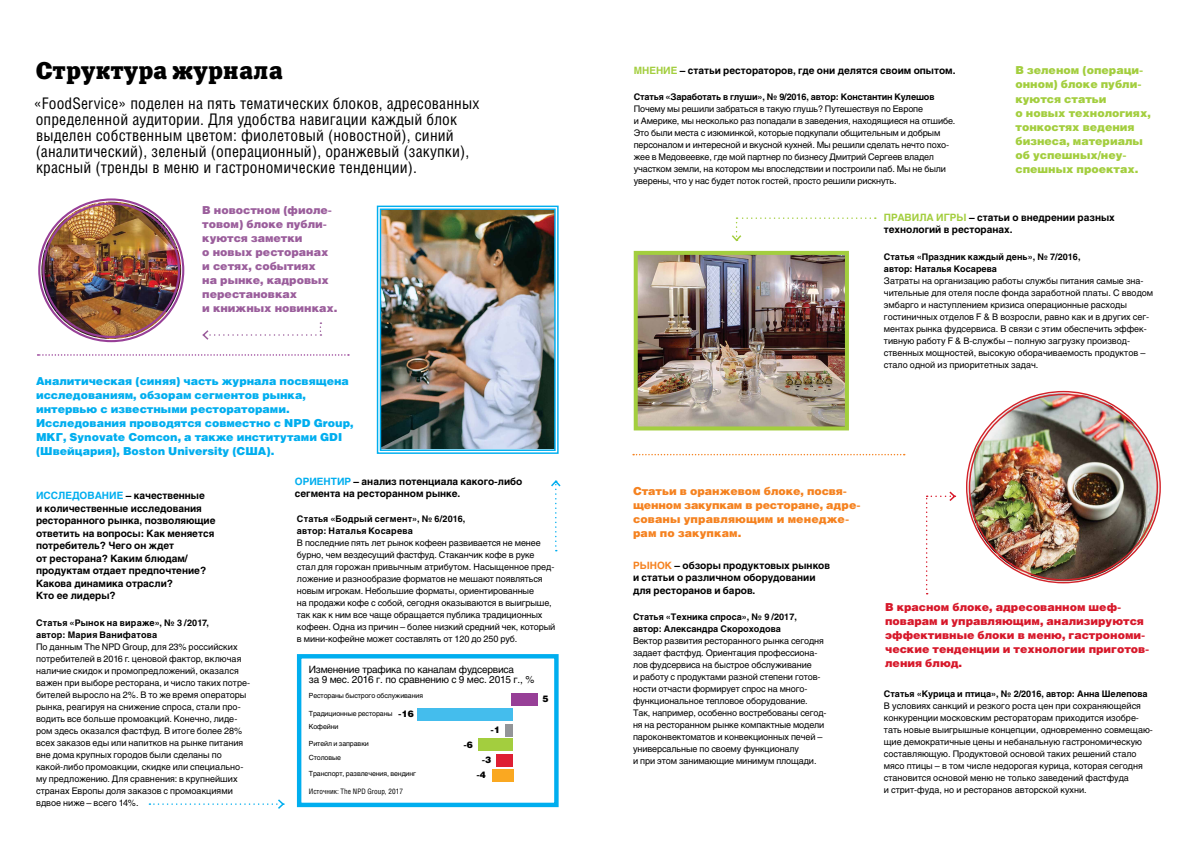
<style>
.page{position:relative;width:1191px;height:842px;background:#fff}
.page>*{position:absolute;margin:0;border:0;box-sizing:border-box;transform-origin:0 0}
.t1{font:24px "Xenia";color:#000}
.t2{font:16px/16px "Helios Cond";letter-spacing:.01em;color:#000}
.t3{font:900 11px/14px "Helios";color:#00aeef}
.t4{font:900 11px/14px "Helios";color:#d7182a}
.t5{font:900 11px/14px "Helios";color:#a3ce3e}
.t6{font:900 11px/14px "Helios";color:#9b5e9c}
.t7{font:900 11px/14px "Helios";color:#f58220}
.t8{font:700 10px/12.5px "Helios";color:#000}
.t9{font:10px/10px "Helios C";letter-spacing:-.02em;color:#000}
.t10{font:700 10px "Helios";color:#00aeef}
.t11{font:700 10px "Helios";color:#f58220}
.t12{font:700 10px "Helios";color:#a3ce3e}
.t13{font:900 9.1px/14.4px "Helios";color:#000;text-align:center}
.t14{font:9px/12px "Helios";letter-spacing:-.005em;color:#000}
.t15{font:700 9px/12px "Helios";color:#000}
.t16{font:700 9px/12px "Helios";letter-spacing:.02em;color:#000}
.t17{font:7.5px "Helios Cond";color:#000}
.t18{font:7px "Helios";letter-spacing:-.015em;color:#000}
.s1{color:#00aeef}
.s2{color:#a3ce3e}
</style>
<div class="page">
<svg style="left:926px;top:491px;width:30px;height:103px"></svg>
<svg style="left:38px;top:354px;width:311px;height:2px"></svg>
<svg style="left:732px;top:217px;width:143px;height:25px"></svg>
<img style="left:638px;top:256px;width:206px;height:169px">
<div style="left:633px;top:251px;width:216px;height:179px;border:4px solid #a3ce3e"></div>
<svg style="left:633px;top:454px;width:271px;height:1px"></svg>
<svg style="left:551px;top:480px;width:10px;height:71px"></svg>
<svg style="left:376px;top:205px;width:183px;height:249px"></svg>
<img style="left:379px;top:208px;width:177px;height:244px">
<img style="left:968px;top:393px;width:190px;height:188px">
<img style="left:41px;top:202px;width:140px;height:137px">
<svg style="left:202px;top:322px;width:119px;height:18px"></svg>
<svg style="left:149px;top:799px;width:136px;height:10px"></svg>
<div style="left:297px;top:654px;width:261px;height:153px;border:4px solid #00aeef"></div>
<div style="left:511px;top:694px;width:27px;height:12px;background:#973f97"></div>
<div style="left:418px;top:709px;width:95px;height:12px;background:#44bded"></div>
<div style="left:505px;top:724px;width:7px;height:12px;background:#939598"></div>
<div style="left:478px;top:738px;width:35px;height:13px;background:#a3ce3e"></div>
<div style="left:496px;top:754px;width:17px;height:12px;background:#de1f33"></div>
<div style="left:492px;top:769px;width:21px;height:13px;background:#faa821"></div>
<h1 class="t1" style="left:36px;top:55px;width:248px">Структура журнала</h1>
<p class="t2" style="left:34px;top:95px;width:447px">«FoodService» поделен на пять тематических блоков, адресованных определенной аудитории. Для удобства навигации каждый блок выделен собственным цветом: фиолетовый (новостной), синий (аналитический), зеленый (операционный), оранжевый (закупки), красный (тренды в меню и гастрономические тенденции).</p>
<p class="t6" style="left:202px;top:202px;width:137px">В новостном (фиоле&shy;товом) блоке публи&shy;куются заметки<br>о новых ресторанах и сетях, событиях<br>на рынке, кадровых перестановках<br>и книжных новинках.</p>
<p class="t3" style="left:36px;top:373px;width:319px">Аналитическая (синяя) часть журнала посвящена исследованиям, обзорам сегментов рынка, интервью с известными рестораторами.<br>Исследования проводятся совместно с NPD Group, МКГ, Synovate Comcon, а также институтами GDI (Швейцария), Boston University (США).</p>
<p class="t10" style="left:36px;top:490px;width:52px">Исследовани</p>
<p class="t8" style="left:36px;top:489px;width:181px;text-indent:81px"><span class="s1">е</span> – качественные<br>и количественные исследования ресторанного рынка, позволяющие ответить на вопросы: Как меняется потребитель? Чего он ждет<br>от ресторана? Каким блюдам/ продуктам отдает предпочтение?<br>Какова динамика отрасли?<br>Кто ее лидеры?</p>
<p class="t16" style="left:36px;top:617px;width:174px">Статья «Рынок на вираже», № 3 /2017, автор: Мария Ванифатова</p>
<p class="t14" style="left:36px;top:641px;width:216px">По данным The NPD Group, для 23% российских потребителей в 2016 г. ценовой фактор, включая наличие скидок и промопредложений, оказался важен при выборе ресторана, и число таких потре&shy;бителей выросло на 2%. В то же время операторы рынка, реагируя на снижение спроса, стали про&shy;водить все больше промоакций. Конечно, лиде&shy;ром здесь оказался фастфуд. В итоге более 28% всех заказов еды или напитков на рынке питания вне дома крупных городов были сделаны по какой-либо промоакции, скидке или специально&shy;му предложению. Для сравнения: в крупнейших странах Европы доля заказов с промоакциями вдвое ниже – всего 14%.</p>
<p class="t8" style="left:295px;top:475px;width:229px;text-indent:59px">– анализ потенциала какого-либо сегмента на ресторанном рынке.</p>
<p class="t10" style="left:295px;top:475px;width:37px">Ориентир</p>
<p class="t16" style="left:297px;top:513px;width:170px">Статья «Бодрый сегмент», № 6/2016, автор: Наталья Косарева</p>
<p class="t14" style="left:297px;top:537px;width:260px">В последние пять лет рынок кофеен развивается не менее бурно, чем вездесущий фастфуд. Стаканчик кофе в руке стал для горожан привычным атрибутом. Насыщенное пред&shy;ложение и разнообразие форматов не мешают появляться новым игрокам. Небольшие форматы, ориентированные<br>на продажи кофе с собой, сегодня оказываются в выигрыше, так как к ним все чаще обращается публика традиционных кофеен. Одна из причин – более низкий средний чек, который в мини-кофейне может составлять от 120 до 250 руб.</p>
<p class="t9" style="left:309px;top:664px;width:227px">Изменение трафика по каналам фудсервиса<br>за 9 мес. 2016 г. по сравнению с 9 мес. 2015 г., %</p>
<p class="t18" style="left:309px;top:691px;width:116px">Рестораны быстрого обслуживания</p>
<p class="t13" style="left:398px;top:706px;width:17px">-16</p>
<p class="t18" style="left:309px;top:709px;width:85px">Традиционные рестораны</p>
<p class="t18" style="left:309px;top:722px;width:31px">Кофейни</p>
<p class="t18" style="left:309px;top:740px;width:61px">Ритейл и заправки</p>
<p class="t18" style="left:309px;top:753px;width:34px">Столовые</p>
<p class="t18" style="left:309px;top:769px;width:109px">Транспорт, развлечения, вендинг</p>
<p class="t17" style="left:309px;top:786px;width:96px">Источник: The NPD Group, 2017</p>
<p class="t13" style="left:463px;top:737px;width:11px">-6</p>
<p class="t13" style="left:490px;top:722px;width:11px">-1</p>
<p class="t13" style="left:476px;top:752px;width:16px">-3 -4</p>
<p class="t13" style="left:542px;top:691px;width:8px">5</p>
<p class="t8" style="left:633px;top:64px;width:323px"><span class="s2">Мнени е</span> – статьи рестораторов, где они делятся своим опытом.</p>
<p class="t15" style="left:633px;top:91px;width:302px">Статья «Заработать в глуши», № 9/2016, автор: Константин Кулешов</p>
<p class="t14" style="left:633px;top:103px;width:323px">Почему мы решили забраться в такую глушь? Путешествуя по Европе<br>и Америке, мы несколько раз попадали в заведения, находящиеся на отшибе.<br>Это были места с изюминкой, которые подкупали общительным и добрым персоналом и интересной и вкусной кухней. Мы решили сделать нечто похо&shy;жее в Медовеевке, где мой партнер по бизнесу Дмитрий Сергеев владел участком земли, на котором мы впоследствии и построили паб. Мы не были уверены, что у нас будет поток гостей, просто решили рискнуть.</p>
<p class="t5" style="left:1015px;top:63px;width:137px">В зеленом (операци&shy;онном) блоке публи&shy;куются статьи<br>о новых технологиях, тонкостях ведения бизнеса, материалы об успешных/неу&shy;спешных проектах.</p>
<p class="t8" style="left:884px;top:211px;width:232px;text-indent:35px"><span class="s2">ла игры</span> – статьи о внедрении разных технологий в ресторанах.</p>
<p class="t12" style="left:884px;top:211px;width:15px">Прави</p>
<p class="t15" style="left:884px;top:251px;width:198px">Статья «Праздник каждый день», № 7/2016, автор: Наталья Косарева</p>
<p class="t14" style="left:884px;top:275px;width:271px">Затраты на организацию работы cлужбы питания самые зна&shy;чительные для отеля после фонда заработной платы. С вводом эмбарго и наступлением кризиса операционные расходы гостиничных отделов F &amp; B возросли, равно как и в других сег&shy;ментах рынка фудсервиса. В связи с этим обеспечить эффек&shy;тивную работу F &amp; B-службы – полную загрузку производ&shy;ственных мощностей, высокую оборачиваемость продуктов – стало одной из приоритетных задач.</p>
<p class="t7" style="left:633px;top:484px;width:229px">Статьи в оранжевом блоке, посвя&shy;щенном закупкам в ресторане, адре&shy;сованы управляющим и менедже&shy;рам по закупкам.</p>
<p class="t8" style="left:633px;top:559px;width:198px;text-indent:41px">– обзоры продуктовых рынков и статьи о различном оборудовании для ресторанов и баров.</p>
<p class="t11" style="left:633px;top:559px;width:25px">Рынок</p>
<p class="t15" style="left:633px;top:611px;width:165px">Статья «Техника спроса», № 9 /2017, автор: Александра Скороходова</p>
<p class="t14" style="left:633px;top:635px;width:195px">Вектор развития ресторанного рынка сегодня задает фастфуд. Ориентация профессиона&shy;лов фудсервиса на быстрое обслуживание<br>и работу с продуктами разной степени готов&shy;ности отчасти формирует спрос на много&shy;функциональное тепловое оборудование.<br>Так, например, особенно востребованы сегод&shy;ня на ресторанном рынке компактные модели пароконвектоматов и конвекционных печей – универсальные по своему функционалу<br>и при этом занимающие минимум площади.</p>
<p class="t4" style="left:885px;top:600px;width:266px">В красном блоке, адресованном шеф&shy;поварам и управляющим, анализируются эффективные блоки в меню, гастрономи&shy;ческие тенденции и технологии приготов&shy;ления блюд.</p>
<p class="t15" style="left:884px;top:688px;width:265px">Статья «Курица и птица», № 2/2016, автор: Анна Шелепова</p>
<p class="t14" style="left:884px;top:700px;width:271px">В условиях санкций и резкого роста цен при сохраняющейся конкуренции московским рестораторам приходится изобре&shy;тать новые выигрышные концепции, одновременно совмещаю&shy;щие демократичные цены и небанальную гастрономическую составляющую. Продуктовой основой таких решений стало мясо птицы – в том числе недорогая курица, которая сегодня становится основой меню не только заведений фастфуда<br>и стрит-фуда, но и ресторанов авторской кухни.</p>
</div>
